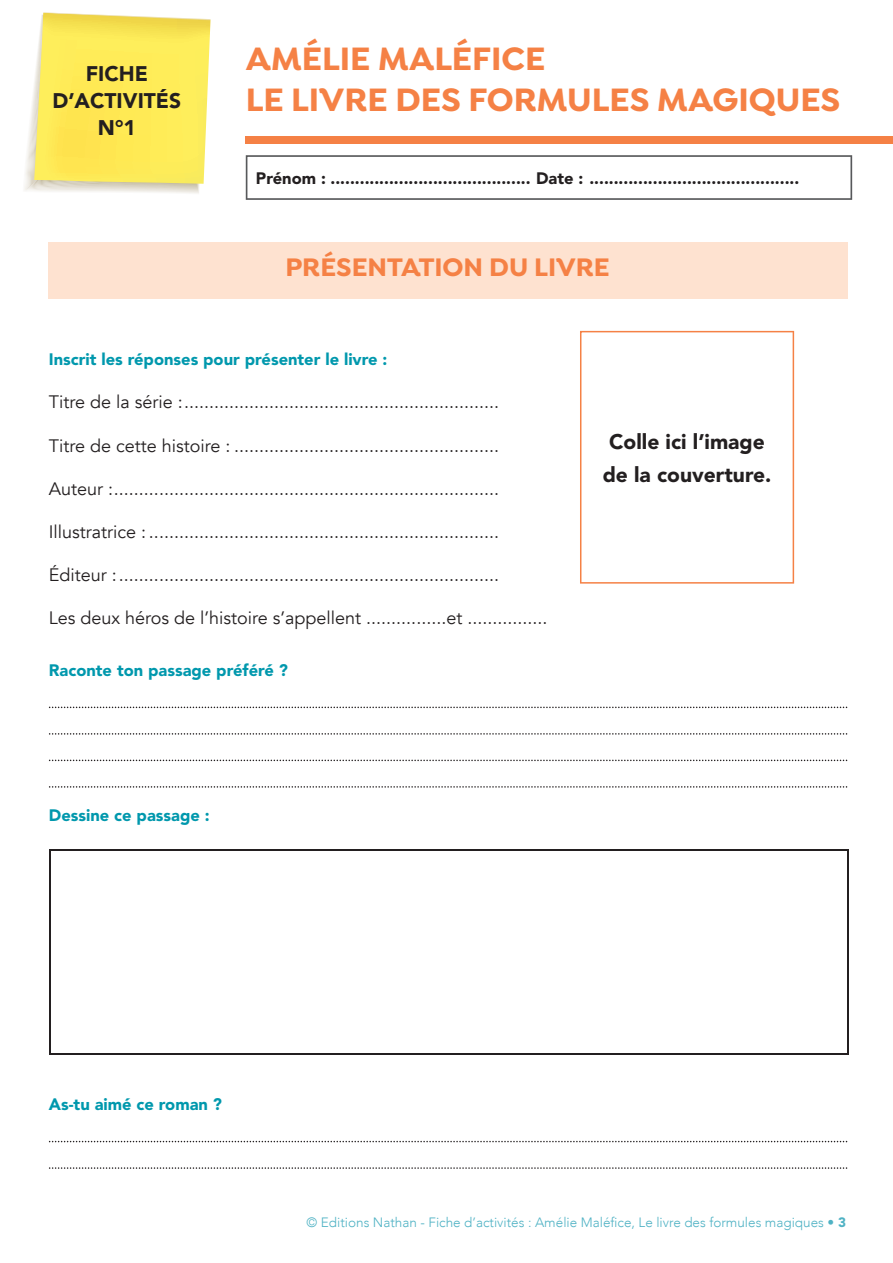
<style>
.page{position:relative;width:893px;height:1263px;background:#fff}
.page>*{position:absolute;margin:0;border:0;box-sizing:border-box;transform-origin:0 0}
.t1{font:700 34.5px/41.4px "Isidora";color:#f58145}
.t2{font:700 27px "Isidora";color:#f58145}
.t3{font:900 21px/27px "Avenir LT Std";color:#231f20;text-align:center}
.t4{font:18px "Avenir";color:#231f20}
.t5{font:900 16.5px "Avenir LT Std";color:#0098ad}
.t6{font:900 16.5px "Avenir LT Std";color:#231f20}
.t7{font:300 13.5px "Avenir";color:#4fb2c4}
.s1{font-family:"Avenir LT Std";font-weight:900}
</style>
<div class="page">
<div style="left:246px;top:136px;width:647px;height:8px;background:#f58145"></div>
<svg style="left:24px;top:12px;width:187px;height:182px;background:#faea70"></svg>
<svg style="left:246px;top:155px;width:606px;height:45px"></svg>
<svg style="left:49px;top:707px;width:798px;height:1px"></svg>
<svg style="left:49px;top:733px;width:798px;height:2px"></svg>
<svg style="left:49px;top:760px;width:798px;height:1px"></svg>
<svg style="left:49px;top:786px;width:798px;height:2px"></svg>
<svg style="left:49px;top:1141px;width:798px;height:1px"></svg>
<svg style="left:49px;top:1167px;width:798px;height:2px"></svg>
<hr style="left:49px;top:849px;width:800px;height:1px;background:#231f20">
<hr style="left:49px;top:850px;width:1px;height:203px;background:#231f20">
<hr style="left:847px;top:850px;width:2px;height:203px;background:#231f20">
<hr style="left:49px;top:1053px;width:800px;height:2px;background:#231f20">
<div style="left:48px;top:242px;width:799px;height:57px;background:#fee2d0"></div>
<svg style="left:580px;top:331px;width:214px;height:253px"></svg>
<p class="t3" style="left:52px;top:60px;width:130px">FICHE<br>D’ACTIVITÉS<br>N°1</p>
<h1 class="t1" style="left:246px;top:39px;width:596px">AMÉLIE MALÉFICE<br>LE LIVRE DES FORMULES MAGIQUES</h1>
<p class="t6" style="left:256px;top:168px;width:545px">Prénom : ......................................... Date : ...........................................</p>
<h2 class="t2" style="left:285px;top:251px;width:326px">PRÉSENTATION DU LIVRE</h2>
<p class="t5" style="left:49px;top:349px;width:340px">Inscrit les réponses pour présenter le livre :</p>
<p class="t4" style="left:49px;top:391px;width:452px">Titre de la série : ...............................................................</p>
<p class="t4" style="left:49px;top:435px;width:452px">Titre de cette histoire : .....................................................</p>
<p class="t4" style="left:49px;top:478px;width:452px">Auteur : .............................................................................</p>
<p class="t4" style="left:49px;top:521px;width:452px">Illustratrice : ......................................................................</p>
<p class="t4" style="left:49px;top:564px;width:452px">Éditeur : ............................................................................</p>
<p class="t4" style="left:49px;top:607px;width:500px">Les deux héros de l’histoire s’appellent ................et ................</p>
<p class="t5" style="left:49px;top:660px;width:241px">Raconte ton passage préféré ?</p>
<p class="t5" style="left:49px;top:806px;width:162px">Dessine ce passage :</p>
<p class="t3" style="left:603px;top:425px;width:170px;line-height:33px">Colle ici l’image de la couverture.</p>
<p class="t5" style="left:49px;top:1094px;width:175px">As-tu aimé ce roman ?</p>
<p class="t7" style="left:307px;top:1214px;width:541px">© Editions Nathan - Fiche d’activités : Amélie Maléfice, Le livre des formules magiques • <span class="s1">3</span></p>
</div>
